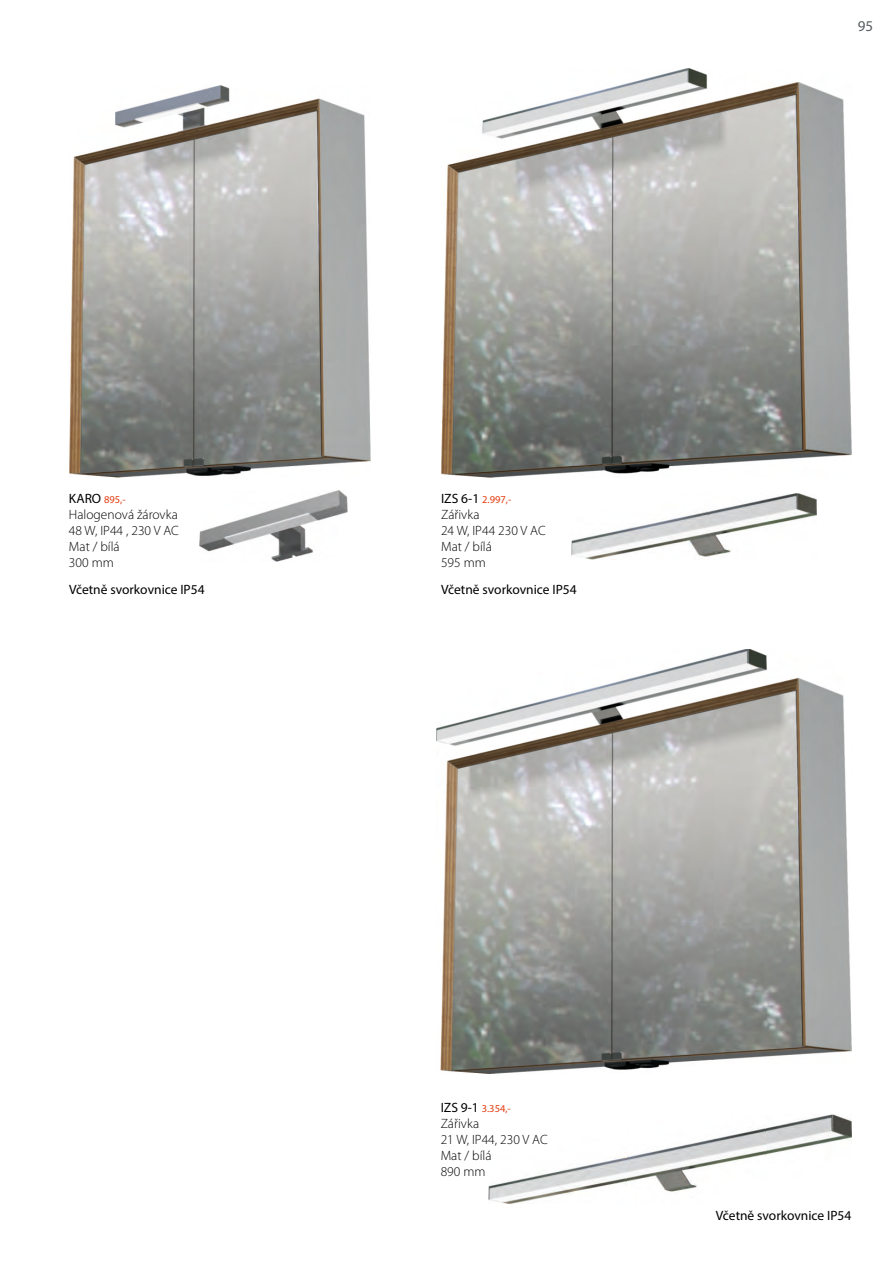
<style>
.page{position:relative;width:893px;height:1263px;background:#fff}
.page>*{position:absolute;margin:0;border:0;box-sizing:border-box;transform-origin:0 0}
.t1{font:15px "Myriad Pro";color:#575d60}
.t2{font:300 13.5px/16px "Myriad Pro";color:#000}
.t3{font:13.5px "Myriad Pro";color:#000}
.t4{font:10.5px "Myriad Pro";color:#e53c0f}
.s1{font-size:13.5px;color:#000}
</style>
<div class="page">
<img style="left:489px;top:1114px;width:362px;height:90px">
<img style="left:199px;top:491px;width:149px;height:70px">
<img style="left:437px;top:649px;width:414px;height:424px">
<img style="left:69px;top:86px;width:302px;height:391px">
<img style="left:441px;top:69px;width:410px;height:408px">
<img style="left:571px;top:494px;width:246px;height:66px">
<p class="t4" style="left:69px;top:495px;width:58px"><span class="s1">KARO</span> 895,-</p>
<p class="t2" style="left:69px;top:508px;width:112px">Halogenová žárovka<br>48 W, IP44 , 230 V AC<br>Mat / bílá<br>300 mm</p>
<p class="t4" style="left:441px;top:495px;width:72px"><span class="s1">IZS 6-1</span> 2.997,-</p>
<p class="t2" style="left:441px;top:508px;width:106px">Zářivka<br>24 W, IP44 230 V AC<br>Mat / bílá<br>595 mm</p>
<p class="t3" style="left:69px;top:584px;width:137px">Včetně svorkovnice IP54</p>
<p class="t3" style="left:441px;top:584px;width:137px">Včetně svorkovnice IP54</p>
<p class="t1" style="left:858px;top:19px;width:17px">95</p>
<p class="t4" style="left:441px;top:1104px;width:72px"><span class="s1">IZS 9-1</span> 3.354,-</p>
<p class="t2" style="left:441px;top:1116px;width:109px">Zářivka<br>21 W, IP44, 230 V AC<br>Mat / bílá<br>890 mm</p>
<p class="t3" style="left:716px;top:1210px;width:137px">Včetně svorkovnice IP54</p>
</div>
